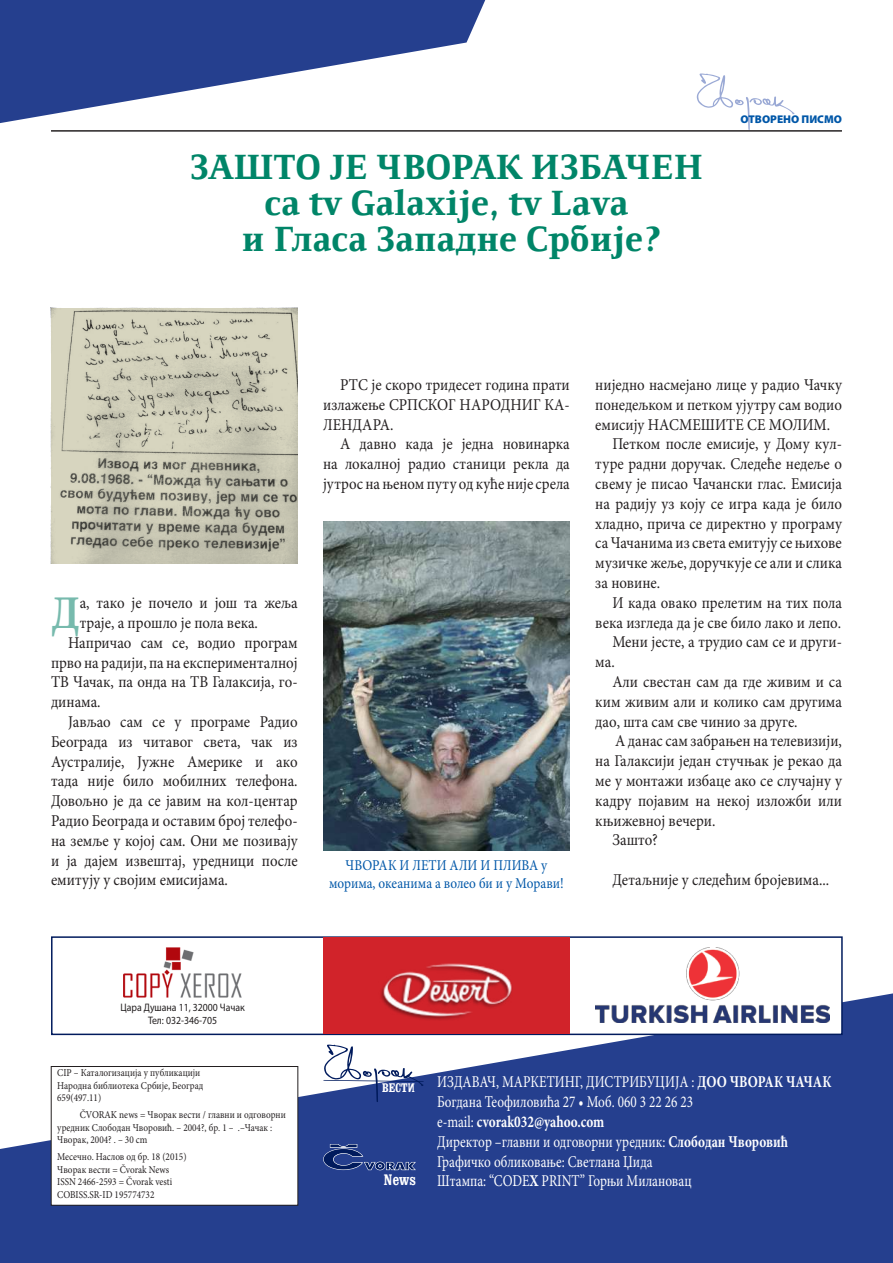
<style>
.page{position:relative;width:893px;height:1263px;background:#fff}
.page>*{position:absolute;margin:0;border:0;box-sizing:border-box;transform-origin:0 0}
.t1{font:700 46.95px "Minion Pro";color:#77baad;scale:.9 1}
.t2{font:900 36px/36px "Resavska S";color:#008568;text-align:center}
.t3{font:16.5px/19.8px "Minion Pro";color:#231f20;text-align:justify;scale:.9 1}
.t4{font:16.5px/19.8px "Minion Pro";color:#fff;scale:.8 1}
.t5{font:700 condensed 15.45px "Clarendon";color:#fff}
.t6{font:15px/18px "Minion Pro";color:#0157a8;text-align:center;scale:.88 1}
.t7{font:700 condensed 12.6px "Clarendon";color:#fff}
.t8{font:900 11.25px "Myriad Pro";color:#0157a8}
.t9{font:10.8px/13px "Myriad Pro";color:#231f20;text-align:center;scale:.9 1}
.t10{font:10.5px/12.6px "Minion Pro";color:#231f20;scale:.88 1}
.s1{font-weight:700}
</style>
<div class="page">
<svg style="left:696px;top:73px;width:99px;height:58px"></svg>
<svg style="left:0;top:0;width:485px;height:123px;fill:#253f8e"></svg>
<svg style="left:0;top:993px;width:893px;height:270px;fill:#253f8e"></svg>
<svg style="left:323px;top:1143px;width:94px;height:28px"></svg>
<hr style="left:51px;top:131px;width:791px;height:1px;background:#231f20">
<div style="left:51px;top:936px;width:792px;height:99px;background:#fff;border:2px solid #011b5d"></div>
<div style="left:323px;top:937px;width:247px;height:96px;background:#d1232a"></div>
<img style="left:380px;top:963px;width:132px;height:57px">
<img style="left:595px;top:947px;width:235px;height:76px">
<div style="left:51px;top:1066px;width:247px;height:139px;background:#fff"></div>
<div style="left:51px;top:1066px;width:247px;height:139px;border:1px solid #231f20"></div>
<img style="left:123px;top:947px;width:119px;height:51px">
<img style="left:323px;top:521px;width:247px;height:329px">
<img style="left:51px;top:308px;width:247px;height:255px">
<svg style="left:322px;top:1044px;width:102px;height:58px"></svg>
<h2 class="t2" style="left:190px;top:149px;width:515px">ЗАШТО ЈЕ ЧВОРАК ИЗБАЧЕН са tv Galaxije, tv Lava<br>и Гласа Западне Србије?</h2>
<p class="t8" style="left:740px;top:112px;width:103px">ОТВОРЕНО ПИСМО</p>
<p class="t3" style="left:323px;top:375px;width:276px;text-indent:17px">РТС је скоро тридесет година прати излажење СРПСКОГ НАРОДНИГ КА-ЛЕНДАРА.</p>
<p class="t3" style="left:323px;top:434px;width:276px;text-indent:17px">А давно када је једна новинарка на локалној радио станици рекла да јутрос на њеном путу од куће није срела</p>
<h1 class="t1" style="left:51px;top:580px;width:33px">Д</h1>
<p class="t3" style="left:80px;top:593px;width:244px">а, тако је почело и још та жеља</p>
<p class="t3" style="left:80px;top:613px;width:200px">траје, а прошло је пола века.</p>
<p class="t3" style="left:68px;top:633px;width:257px">Напричао сам се, водио програм</p>
<p class="t3" style="left:51px;top:652px;width:276px">прво на радији, па на експерименталној</p>
<p class="t3" style="left:51px;top:672px;width:276px">ТВ Чачак, па онда на ТВ Галаксија, го-</p>
<p class="t3" style="left:51px;top:692px;width:57px">динама.</p>
<p class="t3" style="left:68px;top:712px;width:257px">Јављао сам се у програме Радио</p>
<p class="t3" style="left:51px;top:732px;width:275px">Београда из читавог света, чак из</p>
<p class="t3" style="left:51px;top:751px;width:275px">Аустралије, Јужне Америке и ако</p>
<p class="t3" style="left:51px;top:771px;width:275px">тада није било мобилних телефона.</p>
<p class="t3" style="left:51px;top:791px;width:276px">Довољно је да се јавим на кол-центар</p>
<p class="t3" style="left:51px;top:811px;width:276px">Радио Београда и оставим број телефо-</p>
<p class="t3" style="left:51px;top:831px;width:275px">на земље у којој сам. Они ме позивају</p>
<p class="t3" style="left:51px;top:850px;width:276px">и ја дајем извештај, уредници после</p>
<p class="t3" style="left:51px;top:870px;width:198px">емитују у својим емисијама.</p>
<p class="t6" style="left:329px;top:856px;width:268px">ЧВОРАК И ЛЕТИ АЛИ И ПЛИВА у морима, океанима а волео би и у Морави!</p>
<p class="t3" style="left:595px;top:375px;width:276px">ниједно насмејано лице у радио Чачку</p>
<p class="t3" style="left:595px;top:395px;width:276px">понедељком и петком ујутру сам водио</p>
<p class="t3" style="left:595px;top:414px;width:262px">емисију НАСМЕШИТЕ СЕ МОЛИМ.</p>
<p class="t3" style="left:612px;top:434px;width:257px">Петком после емисије, у Дому кул-</p>
<p class="t3" style="left:595px;top:454px;width:275px">туре радни доручак. Следеће недеље о</p>
<p class="t3" style="left:595px;top:474px;width:275px">свему је писао Чачански глас. Емисија</p>
<p class="t3" style="left:595px;top:494px;width:276px">на радију уз коју се игра када је било</p>
<p class="t3" style="left:595px;top:513px;width:276px">хладно, прича се директно у програму</p>
<p class="t3" style="left:595px;top:533px;width:276px">са Чачанима из света емитују се њихове</p>
<p class="t3" style="left:595px;top:553px;width:275px">музичке жеље, доручкује се али и слика</p>
<p class="t3" style="left:595px;top:573px;width:74px">за новине.</p>
<p class="t3" style="left:612px;top:593px;width:257px">И када овако прелетим на тих пола</p>
<p class="t3" style="left:595px;top:612px;width:275px">века изгледа да је све било лако и лепо.</p>
<p class="t3" style="left:612px;top:632px;width:257px">Мени јесте, а трудио сам се и други-</p>
<p class="t3" style="left:595px;top:652px;width:23px">ма.</p>
<p class="t3" style="left:612px;top:672px;width:257px">Али свестан сам да где живим и са</p>
<p class="t3" style="left:595px;top:692px;width:276px">ким живим али и колико сам другима</p>
<p class="t3" style="left:595px;top:711px;width:226px">дао, шта сам све чинио за друге.</p>
<p class="t3" style="left:615px;top:731px;width:254px">А данас сам забрањен на телевизији,</p>
<p class="t3" style="left:595px;top:751px;width:275px">на Галаксији један стучњак је рекао да</p>
<p class="t3" style="left:595px;top:771px;width:275px">ме у монтажи избаце ако се случајну у</p>
<p class="t3" style="left:595px;top:791px;width:275px">кадру појавим на некој изложби или</p>
<p class="t3" style="left:595px;top:810px;width:135px">књижевној вечери.</p>
<p class="t3" style="left:612px;top:830px;width:52px">Зашто?</p>
<p class="t3" style="left:612px;top:870px;width:242px">Детаљније у следећим бројевима...</p>
<p class="t9" style="left:120px;top:1000px;width:140px">Цара Душана 11, 32000 Чачак<br>Тел: 032-346-705</p>
<p class="t10" style="left:57px;top:1066px;width:168px">CIP – Каталогизација у публикацији<br>Народна библиотека Србије, Београд<br>659(497.11)</p>
<p class="t10" style="left:57px;top:1108px;width:261px;text-indent:22px">ČVORAK news = Чворак вести / главни и одговорни уредник Слободан Чворовић. – 2004?, бр. 1 – .–Чачак :<br>Чворак, 2004? . – 30 cm</p>
<p class="t10" style="left:57px;top:1150px;width:148px">Месечно. Наслов од бр. 18 (2015)<br>Чворак вести = Čvorak News<br>ISSN 2466-2593 = Čvorak vesti<br>COBISS.SR-ID 195774732</p>
<p class="t7" style="left:382px;top:1080px;width:27px">BECT</p>
<p class="t4" style="left:437px;top:1072px;width:494px">ИЗДАВАЧ, МАРКЕТИНГ, ДИСТРИБУЦИЈА : <span class="s1">ДОО ЧВОРАК ЧАЧАК </span>Богдана Теофиловића 27 • Моб. 060 3 22 26 23<br>е-mail: <span class="s1">cvorak032@yahoo.com<br></span>Директор –главни и одговорни уредник: <span class="s1">Слободан Чворовић </span>Графичко обликовање: Светлана Џида</p>
<p class="t5" style="left:384px;top:1170px;width:34px">News</p>
<p class="t4" style="left:437px;top:1171px;width:320px">Штампа: “CODE<span class="s1">X</span> PRINT” Горњи Милановац</p>
</div>
